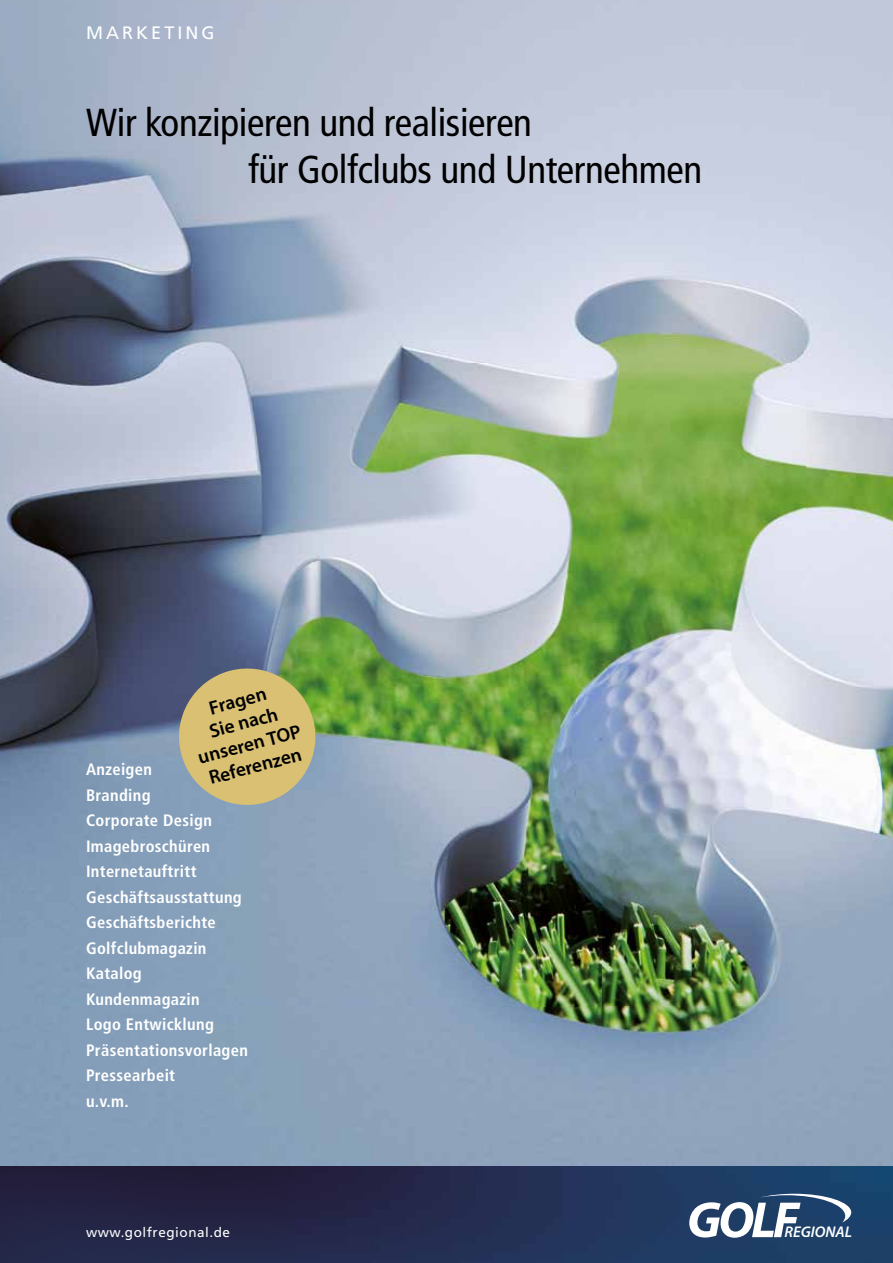
<style>
.page{position:relative;width:893px;height:1263px;background:#fff}
.page>*{position:absolute;margin:0;border:0;box-sizing:border-box;transform-origin:0 0}
.t1{font:italic 700 51.15px "Myriad Pro";color:#fff}
.t2{font:condensed 39px/46.8px "Frutiger";letter-spacing:-.01em;color:#000}
.t3{font:600 19.5px/22.5px "Myriad Pro";color:#000;text-align:center}
.t4{font:18px "Frutiger";letter-spacing:.17em;color:#fff}
.t5{font:700 condensed 16.5px/25.5px "Frutiger";letter-spacing:.02em;color:#fff}
.t6{font:italic 600 15.45px "Myriad Pro";color:#fff}
.t7{font:13.5px "Frutiger";letter-spacing:.04em;color:#fff}
</style>
<div class="page">
<img style="left:0;top:0;width:893px;height:1263px">
<img style="left:0;top:687px;width:893px;height:1px">
<svg style="left:760px;top:1194px;width:91px;height:28px;background:#355579"></svg>
<svg style="left:172px;top:661px;width:151px;height:151px;background:#b3ad7c"></svg>
<p class="t4" style="left:86px;top:22px;width:130px">MARKETING</p>
<h2 class="t2" style="left:248px;top:99px;width:456px;text-indent:-162px">Wir konzipieren und realisieren<br>für Golfclubs und Unternehmen</h2>
<p class="t3" style="left:184px;top:703px;width:108px;rotate:-15deg">Fragen<br>Sie nach unseren TOP<br>Referenzen</p>
<p class="t5" style="left:86px;top:757px;width:163px">Anzeigen<br>Branding<br>Corporate Design<br>Imagebroschüren<br>Internetauftritt<br>Geschäftsausstattung<br>Geschäftsberichte<br>Golfclubmagazin<br>Katalog<br>Kundenmagazin<br>Logo Entwicklung<br>Präsentationsvorlagen<br>Pressearbeit<br>u.v.m.</p>
<p class="t7" style="left:86px;top:1225px;width:145px">www.golfregional.de</p>
<h1 class="t1" style="left:687px;top:1187px;width:114px">GOLF</h1>
<p class="t6" style="left:785px;top:1222px;width:69px">REGIONAL</p>
</div>
